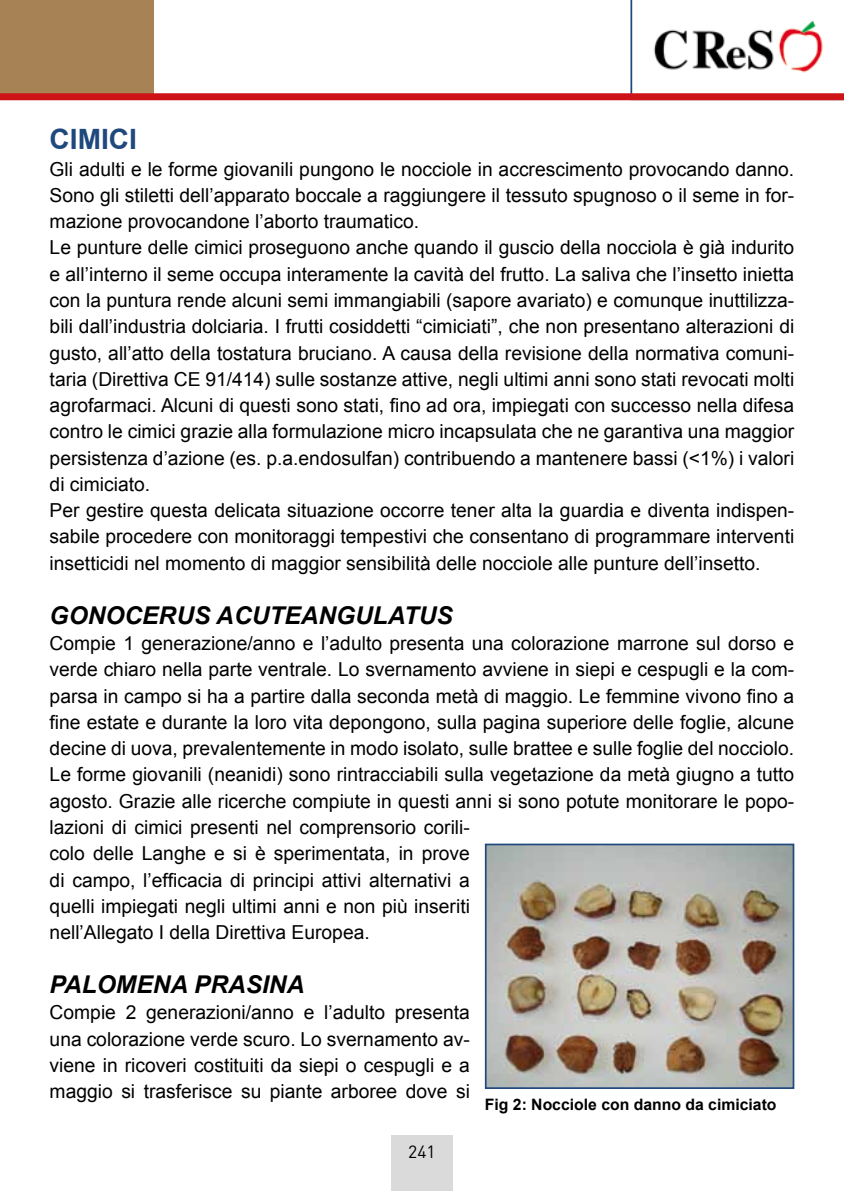
<style>
.page{position:relative;width:844px;height:1191px;background:#fff}
.page>*{position:absolute;margin:0;border:0;box-sizing:border-box;transform-origin:0 0}
.t1{font:700 28px "Arial";color:#1f497d}
.t2{font:italic 700 24.5px "Arial";color:#000}
.t3{font:19.25px/26.2px "Arial";color:#000}
.t4{font:17.5px "DIN";color:#000}
.t5{font:700 15.75px "Arial";color:#000}
</style>
<div class="page">
<div style="left:391px;top:1135px;width:61px;height:56px;background:#dadada"></div>
<svg style="left:630px;top:0;width:193px;height:93px"></svg>
<div style="left:0;top:0;width:154px;height:99px;background:#a68254"></div>
<div style="left:0;top:93px;width:843px;height:7px;background:#cd1316"></div>
<img style="left:487px;top:846px;width:304px;height:240px">
<div style="left:484px;top:843px;width:310px;height:246px;border:2px solid #1f497d"></div>
<h1 class="t1" style="left:50px;top:121px;width:15px">CIMICI</h1>
<p class="t3" style="left:50px;top:156px;width:746px">Gli adulti e le forme giovanili pungono le nocciole in accrescimento provocando danno.<br>Sono gli stiletti dell’apparato boccale a raggiungere il tessuto spugnoso o il seme in for&shy;mazione provocandone l’aborto traumatico.<br>Le punture delle cimici proseguono anche quando il guscio della nocciola è già indurito e all’interno il seme occupa interamente la cavità del frutto. La saliva che l’insetto inietta con la puntura rende alcuni semi immangiabili (sapore avariato) e comunque inuttilizza&shy;bili dall’industria dolciaria. I frutti cosiddetti “cimiciati”, che non presentano alterazioni di gusto, all’atto della tostatura bruciano. A causa della revisione della normativa comuni&shy;taria (Direttiva CE 91/414) sulle sostanze attive, negli ultimi anni sono stati revocati molti agrofarmaci. Alcuni di questi sono stati, fino ad ora, impiegati con successo nella difesa contro le cimici grazie alla formulazione micro incapsulata che ne garantiva una maggior persistenza d’azione (es. p.a.endosulfan) contribuendo a mantenere bassi (&lt;1%) i valori di cimiciato.<br>Per gestire questa delicata situazione occorre tener alta la guardia e diventa indispen&shy;sabile procedere con monitoraggi tempestivi che consentano di programmare interventi insetticidi nel momento di maggior sensibilità delle nocciole alle punture dell’insetto.</p>
<p class="t2" style="left:50px;top:599px;width:75px">GONOCER</p>
<p class="t2" style="left:176px;top:599px;width:278px">US AC UTEA NG ULATUS</p>
<p class="t3" style="left:50px;top:630px;width:746px">Compie 1 generazione/anno e l’adulto presenta una colorazione marrone sul dorso e verde chiaro nella parte ventrale. Lo svernamento avviene in siepi e cespugli e la com&shy;parsa in campo si ha a partire dalla seconda metà di maggio. Le femmine vivono fino a fine estate e durante la loro vita depongono, sulla pagina superiore delle foglie, alcune decine di uova, prevalentemente in modo isolato, sulle brattee e sulle foglie del nocciolo.<br>Le forme giovanili (neanidi) sono rintracciabili sulla vegetazione da metà giugno a tutto agosto. Grazie alle ricerche compiute in questi anni si sono potute monitorare le popo&shy;lazioni di cimici presenti nel comprensorio corili-<br>colo delle Langhe e si è sperimentata, in prove<br>di campo, l’efficacia di principi attivi alternativi a<br>quelli impiegati negli ultimi anni e non più inseriti<br>nell’Allegato I della Direttiva Europea.</p>
<p class="t2" style="left:50px;top:968px;width:67px">PALOME</p>
<p class="t2" style="left:153px;top:968px;width:59px">NA PRA</p>
<p class="t2" style="left:246px;top:968px;width:56px">SINA</p>
<p class="t3" style="left:50px;top:999px;width:421px;text-align:justify">Compie 2 generazioni/anno e l’adulto presenta una colorazione verde scuro. Lo svernamento av&shy;viene in ricoveri costituiti da siepi o cespugli e a maggio si trasferisce su piante arboree dove si</p>
<p class="t5" style="left:484px;top:1094px;width:293px">Fig 2: Nocciole con danno da cimiciato</p>
<p class="t4" style="left:408px;top:1140px;width:29px">241</p>
</div>
